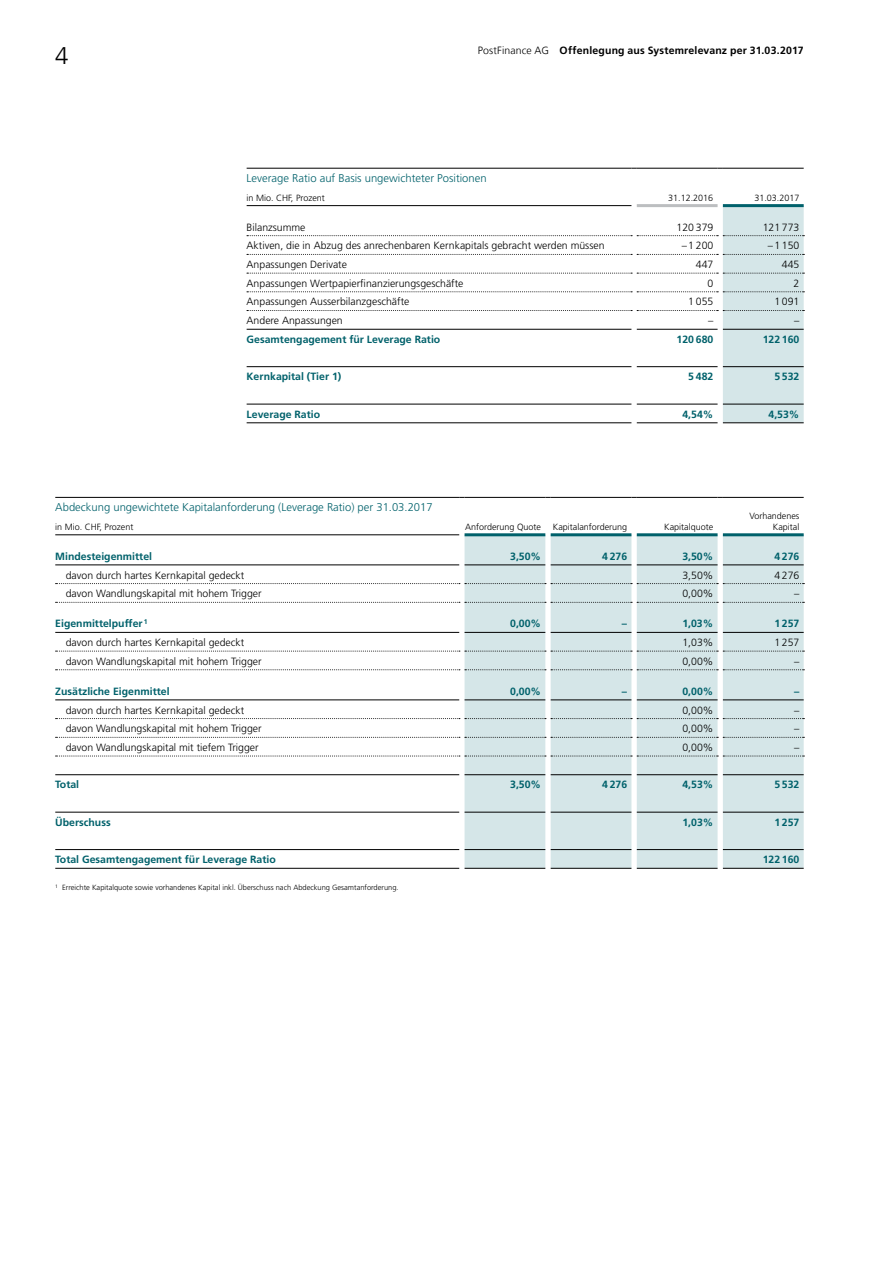
<style>
.page{position:relative;width:893px;height:1263px;background:#fff}
.page>*{position:absolute;margin:0;border:0;box-sizing:border-box;transform-origin:0 0}
.t1{font:300 24px "Frutiger LT Com";color:#000}
.t2{font:300 11.25px "Frutiger LT Std";color:#00616b}
.t3{font:300 10.5px "Frutiger LT Std";color:#000}
.t4{font:700 10.5px "Frutiger LT Std";color:#00616b}
.t5{font:700 10.5px "Frutiger LT Com";letter-spacing:.015em;color:#000}
.t6{font:300 9px "Frutiger LT Std";color:#000}
.t7{font:300 7.5px "Frutiger LT Std";color:#000}
.s1{font-weight:300}
</style>
<div class="page">
<hr style="left:247px;top:168px;width:384px;height:1px;background:#000">
<hr style="left:637px;top:168px;width:81px;height:1px;background:#000">
<hr style="left:723px;top:168px;width:81px;height:1px;background:#000">
<hr style="left:247px;top:205px;width:384px;height:1px;background:#000">
<hr style="left:247px;top:423px;width:384px;height:1px;background:#000">
<hr style="left:637px;top:423px;width:81px;height:1px;background:#000">
<hr style="left:723px;top:423px;width:81px;height:1px;background:#000">
<hr style="left:723px;top:204px;width:81px;height:3px;background:#00616b">
<svg style="left:247px;top:206px;width:557px;height:217px"></svg>
<hr style="left:637px;top:204px;width:81px;height:3px;background:#bcbec0">
<svg style="left:55px;top:533px;width:668px;height:336px"></svg>
<svg style="left:465px;top:535px;width:339px;height:333px;background:#d4e5e6"></svg>
<hr style="left:55px;top:497px;width:404px;height:1px;background:#000">
<hr style="left:465px;top:497px;width:80px;height:1px;background:#000">
<hr style="left:551px;top:497px;width:80px;height:1px;background:#000">
<hr style="left:637px;top:497px;width:81px;height:1px;background:#000">
<hr style="left:723px;top:497px;width:81px;height:1px;background:#000">
<hr style="left:55px;top:534px;width:404px;height:1px;background:#000">
<hr style="left:55px;top:565px;width:404px;height:1px;background:#000">
<hr style="left:465px;top:565px;width:80px;height:1px;background:#000">
<hr style="left:551px;top:565px;width:80px;height:1px;background:#000">
<hr style="left:637px;top:565px;width:81px;height:1px;background:#000">
<hr style="left:723px;top:565px;width:81px;height:1px;background:#000">
<hr style="left:55px;top:632px;width:404px;height:1px;background:#000">
<hr style="left:465px;top:632px;width:80px;height:1px;background:#000">
<hr style="left:551px;top:632px;width:80px;height:1px;background:#000">
<hr style="left:637px;top:632px;width:81px;height:1px;background:#000">
<hr style="left:723px;top:632px;width:81px;height:1px;background:#000">
<hr style="left:55px;top:700px;width:404px;height:1px;background:#000">
<hr style="left:465px;top:700px;width:80px;height:1px;background:#000">
<hr style="left:551px;top:700px;width:80px;height:1px;background:#000">
<hr style="left:637px;top:700px;width:81px;height:1px;background:#000">
<hr style="left:723px;top:700px;width:81px;height:1px;background:#000">
<hr style="left:55px;top:774px;width:404px;height:1px;background:#000">
<hr style="left:465px;top:774px;width:80px;height:1px;background:#000">
<hr style="left:551px;top:774px;width:80px;height:1px;background:#000">
<hr style="left:637px;top:774px;width:81px;height:1px;background:#000">
<hr style="left:723px;top:774px;width:81px;height:1px;background:#000">
<hr style="left:55px;top:812px;width:404px;height:1px;background:#000">
<hr style="left:465px;top:812px;width:80px;height:1px;background:#000">
<hr style="left:551px;top:812px;width:80px;height:1px;background:#000">
<hr style="left:637px;top:812px;width:81px;height:1px;background:#000">
<hr style="left:723px;top:812px;width:81px;height:1px;background:#000">
<hr style="left:55px;top:849px;width:404px;height:1px;background:#000">
<hr style="left:465px;top:849px;width:80px;height:1px;background:#000">
<hr style="left:551px;top:849px;width:80px;height:1px;background:#000">
<hr style="left:637px;top:849px;width:81px;height:1px;background:#000">
<hr style="left:723px;top:849px;width:81px;height:1px;background:#000">
<hr style="left:55px;top:868px;width:404px;height:1px;background:#000">
<hr style="left:465px;top:868px;width:80px;height:1px;background:#000">
<hr style="left:551px;top:868px;width:80px;height:1px;background:#000">
<hr style="left:637px;top:868px;width:81px;height:1px;background:#000">
<hr style="left:723px;top:868px;width:81px;height:1px;background:#000">
<hr style="left:465px;top:533px;width:80px;height:3px;background:#00616b">
<hr style="left:551px;top:533px;width:80px;height:3px;background:#00616b">
<hr style="left:637px;top:533px;width:81px;height:3px;background:#00616b">
<hr style="left:723px;top:533px;width:81px;height:3px;background:#00616b">
<svg style="left:56px;top:583px;width:748px;height:1px"></svg>
<svg style="left:56px;top:602px;width:748px;height:1px"></svg>
<svg style="left:56px;top:651px;width:748px;height:1px"></svg>
<svg style="left:56px;top:669px;width:748px;height:1px"></svg>
<svg style="left:56px;top:718px;width:748px;height:1px"></svg>
<svg style="left:56px;top:737px;width:748px;height:1px"></svg>
<svg style="left:56px;top:756px;width:748px;height:1px"></svg>
<h1 class="t1" style="left:55px;top:41px;width:15px">4</h1>
<p class="t5" style="left:478px;top:44px;width:327px"><span class="s1">PostFinance AG</span> Offenlegung aus Systemrelevanz per 31.03.2017</p>
<p class="t2" style="left:247px;top:172px;width:242px">Leverage Ratio auf Basis ungewichteter Positionen</p>
<p class="t6" style="left:247px;top:192px;width:80px">in Mio. CHF, Prozent</p>
<p class="t6" style="left:668px;top:192px;width:47px">31.12.2016</p>
<p class="t6" style="left:754px;top:192px;width:47px">31.03.2017</p>
<p class="t3" style="left:247px;top:221px;width:60px">Bilanzsumme</p>
<p class="t3" style="left:676px;top:221px;width:38px">120 379</p>
<p class="t3" style="left:763px;top:221px;width:38px">121 773</p>
<p class="t3" style="left:247px;top:240px;width:359px">Aktiven, die in Abzug des anrechenbaren Kernkapitals gebracht werden müssen</p>
<p class="t3" style="left:682px;top:240px;width:33px">–1200</p>
<p class="t3" style="left:768px;top:240px;width:33px">–1150</p>
<p class="t3" style="left:247px;top:258px;width:102px">Anpassungen Derivate</p>
<p class="t3" style="left:696px;top:258px;width:19px">447</p>
<p class="t3" style="left:782px;top:258px;width:19px">445</p>
<p class="t3" style="left:247px;top:277px;width:218px">Anpassungen Wertpapierfinanzierungsgeschäfte</p>
<p class="t3" style="left:707px;top:277px;width:7px">0</p>
<p class="t3" style="left:794px;top:277px;width:7px">2</p>
<p class="t3" style="left:247px;top:296px;width:164px">Anpassungen Ausserbilanzgeschäfte</p>
<p class="t3" style="left:688px;top:296px;width:27px">1 055</p>
<p class="t3" style="left:774px;top:296px;width:27px">1 091</p>
<p class="t3" style="left:247px;top:315px;width:98px">Andere Anpassungen</p>
<p class="t3" style="left:708px;top:315px;width:7px">–</p>
<p class="t3" style="left:794px;top:315px;width:7px">–</p>
<p class="t4" style="left:247px;top:333px;width:195px">Gesamtengagement für Leverage Ratio</p>
<p class="t4" style="left:677px;top:333px;width:38px">120 680</p>
<p class="t4" style="left:763px;top:333px;width:38px">122 160</p>
<p class="t4" style="left:247px;top:370px;width:96px">Kernkapital (Tier 1)</p>
<p class="t4" style="left:688px;top:370px;width:27px">5 482</p>
<p class="t4" style="left:774px;top:370px;width:27px">5 532</p>
<p class="t4" style="left:247px;top:408px;width:75px">Leverage Ratio</p>
<p class="t4" style="left:682px;top:408px;width:32px">4,54%</p>
<p class="t4" style="left:768px;top:408px;width:32px">4,53%</p>
<p class="t2" style="left:55px;top:501px;width:379px">Abdeckung ungewichtete Kapitalanforderung (Leverage Ratio) per 31.03.2017</p>
<p class="t6" style="left:749px;top:511px;width:52px">Vorhandenes</p>
<p class="t6" style="left:465px;top:521px;width:77px">Anforderung Quote</p>
<p class="t6" style="left:553px;top:521px;width:76px">Kapitalanforderung</p>
<p class="t6" style="left:664px;top:521px;width:51px">Kapitalquote</p>
<p class="t6" style="left:55px;top:521px;width:80px">in Mio. CHF, Prozent</p>
<p class="t6" style="left:773px;top:521px;width:28px">Kapital</p>
<p class="t4" style="left:55px;top:550px;width:98px">Mindesteigenmittel</p>
<p class="t4" style="left:510px;top:550px;width:32px">3,50%</p>
<p class="t4" style="left:602px;top:550px;width:27px">4 276</p>
<p class="t4" style="left:682px;top:550px;width:32px">3,50%</p>
<p class="t4" style="left:774px;top:550px;width:27px">4 276</p>
<p class="t3" style="left:55px;top:569px;width:191px">-davon durch hartes Kernkapital gedeckt</p>
<p class="t3" style="left:682px;top:569px;width:32px">3,50%</p>
<p class="t3" style="left:774px;top:569px;width:27px">4 276</p>
<p class="t3" style="left:55px;top:588px;width:208px">-davon Wandlungskapital mit hohem Trigger</p>
<p class="t3" style="left:682px;top:588px;width:32px">0,00%</p>
<p class="t3" style="left:794px;top:588px;width:7px">–</p>
<p class="t4" style="left:55px;top:617px;width:94px">Eigenmittelpuffer <sup>1</sup></p>
<p class="t4" style="left:510px;top:617px;width:32px">0,00%</p>
<p class="t4" style="left:622px;top:617px;width:7px">–</p>
<p class="t4" style="left:682px;top:617px;width:32px">1,03%</p>
<p class="t4" style="left:774px;top:617px;width:27px">1 257</p>
<p class="t3" style="left:55px;top:636px;width:191px">-davon durch hartes Kernkapital gedeckt</p>
<p class="t3" style="left:682px;top:636px;width:32px">1,03%</p>
<p class="t3" style="left:774px;top:636px;width:27px">1 257</p>
<p class="t3" style="left:55px;top:655px;width:208px">-davon Wandlungskapital mit hohem Trigger</p>
<p class="t3" style="left:682px;top:655px;width:32px">0,00%</p>
<p class="t3" style="left:794px;top:655px;width:7px">–</p>
<p class="t4" style="left:55px;top:685px;width:116px">Zusätzliche Eigenmittel</p>
<p class="t4" style="left:510px;top:685px;width:32px">0,00%</p>
<p class="t4" style="left:622px;top:685px;width:7px">–</p>
<p class="t4" style="left:682px;top:685px;width:32px">0,00%</p>
<p class="t4" style="left:794px;top:685px;width:7px">–</p>
<p class="t3" style="left:55px;top:704px;width:191px">-davon durch hartes Kernkapital gedeckt</p>
<p class="t3" style="left:682px;top:704px;width:32px">0,00%</p>
<p class="t3" style="left:794px;top:704px;width:7px">–</p>
<p class="t3" style="left:55px;top:723px;width:208px">-davon Wandlungskapital mit hohem Trigger</p>
<p class="t3" style="left:682px;top:723px;width:32px">0,00%</p>
<p class="t3" style="left:794px;top:723px;width:7px">–</p>
<p class="t3" style="left:55px;top:741px;width:205px">-davon Wandlungskapital mit tiefem Trigger</p>
<p class="t3" style="left:682px;top:741px;width:32px">0,00%</p>
<p class="t3" style="left:794px;top:741px;width:7px">–</p>
<p class="t4" style="left:55px;top:778px;width:25px">Total</p>
<p class="t4" style="left:510px;top:778px;width:32px">3,50%</p>
<p class="t4" style="left:602px;top:778px;width:27px">4 276</p>
<p class="t4" style="left:682px;top:778px;width:32px">4,53%</p>
<p class="t4" style="left:774px;top:778px;width:27px">5 532</p>
<p class="t4" style="left:55px;top:816px;width:57px">Überschuss</p>
<p class="t4" style="left:682px;top:816px;width:32px">1,03%</p>
<p class="t4" style="left:774px;top:816px;width:27px">1 257</p>
<p class="t4" style="left:55px;top:853px;width:222px">Total Gesamtengagement für Leverage Ratio</p>
<p class="t4" style="left:763px;top:853px;width:38px">122 160</p>
<p class="t7" style="left:55px;top:883px;width:345px"><sup>1</sup> Erreichte Kapitalquote sowie vorhandenes Kapital inkl. Überschuss nach Abdeckung Gesamtanforderung.</p>
</div>
